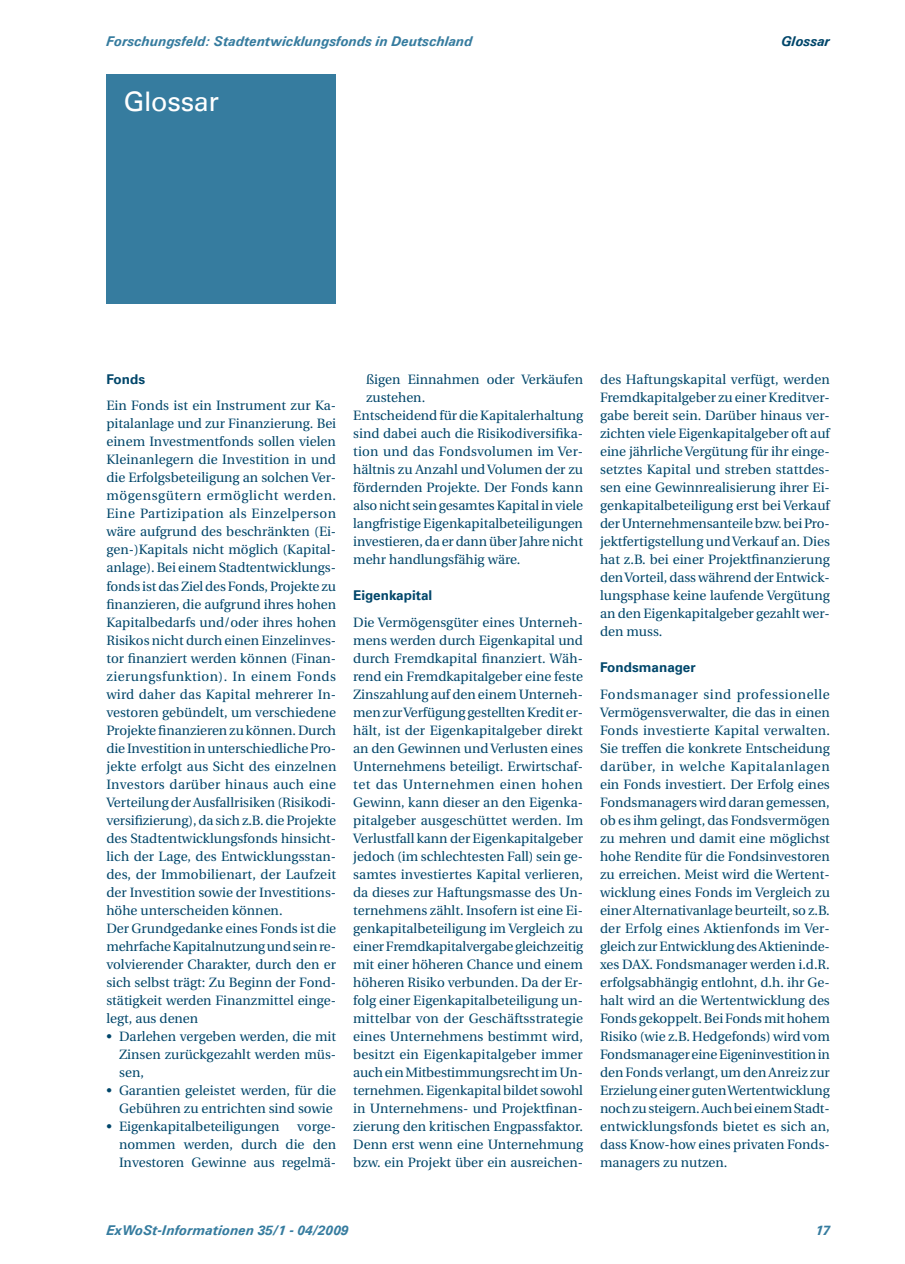
<style>
.page{position:relative;width:905px;height:1264px;background:#fff}
.page>*{position:absolute;margin:0;border:0;box-sizing:border-box;transform-origin:0 0}
.t1{font:27px "Univers LT";letter-spacing:-.01em;color:#fff}
.t2{font:13.5px/18px "Utopia";color:#00466a;text-align:justify}
.t3{font:italic 700 13.5px "Univers LT";color:#367c9f}
.t4{font:700 13.5px "Univers LT";color:#00466a}
.t5{font:italic 700 13.5px "Univers LT";color:#00466a}
</style>
<div class="page">
<div style="left:106px;top:74px;width:230px;height:230px;background:#367c9f"></div>
<p class="t3" style="left:106px;top:33px;width:367px">Forschungsfeld: Stadtentwicklungsfonds in Deutschland</p>
<p class="t5" style="left:780px;top:33px;width:50px">Glossar</p>
<h1 class="t1" style="left:123px;top:85px;width:97px">Glossar</h1>
<p class="t4" style="left:106px;top:371px;width:40px">Fonds</p>
<p class="t2" style="left:106px;top:397px;width:231px;text-align:left">Ein Fonds ist ein Instrument zur Ka&shy;pitalanlage und zur Finanzierung. Bei einem Investmentfonds sollen vielen Kleinanlegern die Investition in und die Erfolgsbeteiligung an solchen Ver&shy;mögensgütern ermöglicht werden.<br>Eine Partizipation als Einzelperson wäre aufgrund des beschränkten (Ei&shy;gen-)Kapitals nicht möglich (Kapital&shy;anlage). Bei einem Stadtentwicklungs&shy;fonds ist das Ziel des Fonds, Projekte zu finanzieren, die aufgrund ihres hohen Kapitalbedarfs und/oder ihres hohen Risikos nicht durch einen Einzelinves&shy;tor finanziert werden können (Finan&shy;zierungsfunktion). In einem Fonds wird daher das Kapital mehrerer In&shy;vestoren gebündelt, um verschiedene Projekte finanzieren zu können. Durch die Investition in unterschiedliche Pro&shy;jekte erfolgt aus Sicht des einzelnen Investors darüber hinaus auch eine Verteilung der Ausfallrisiken (Risikodi&shy;versifizierung), da sich z.B. die Projekte des Stadtentwicklungsfonds hinsicht&shy;lich der Lage, des Entwicklungsstan&shy;des, der Immobilienart, der Laufzeit der Investition sowie der Investitions&shy;höhe unterscheiden können.<br>Der Grundgedanke eines Fonds ist die mehrfache Kapitalnutzung und sein re&shy;volvierender Charakter, durch den er sich selbst trägt: Zu Beginn der Fond&shy;stätigkeit werden Finanzmittel einge&shy;legt, aus denen</p>
<p class="t2" style="left:119px;top:1027px;width:218px;text-indent:-13px">• Darlehen vergeben werden, die mit Zinsen zurückgezahlt werden müs&shy;sen,</p>
<p class="t2" style="left:106px;top:1081px;width:231px;text-align:right">• Garantien geleistet werden, für die<br>Gebühren zu entrichten sind sowie</p>
<p class="t2" style="left:106px;top:1117px;width:174px">• Eigenkapitalbeteiligungen</p>
<p class="t2" style="left:119px;top:1117px;width:218px;text-indent:178px">vorge&shy;nommen werden, durch die den Investoren Gewinne aus regelmä-</p>
<p class="t2" style="left:366px;top:371px;width:218px">ßigen Einnahmen oder Verkäufen</p>
<p class="t2" style="left:353px;top:389px;width:231px;text-align:left;text-indent:13px">zustehen.<br>Entscheidend für die Kapitalerhaltung sind dabei auch die Risikodiversifika&shy;tion und das Fondsvolumen im Ver&shy;hältnis zu Anzahl und Volumen der zu fördernden Projekte. Der Fonds kann also nicht sein gesamtes Kapital in viele langfristige Eigenkapitalbeteiligungen investieren, da er dann über Jahre nicht mehr handlungsfähig wäre.</p>
<p class="t4" style="left:353px;top:587px;width:81px">Eigenkapital</p>
<p class="t2" style="left:353px;top:613px;width:231px">Die Vermögensgüter eines Unterneh&shy;mens werden durch Eigenkapital und durch Fremdkapital finanziert. Wäh&shy;rend ein Fremdkapitalgeber eine feste Zinszahlung auf den einem Unterneh&shy;men zur Verfügung gestellten Kredit er&shy;hält, ist der Eigenkapitalgeber direkt an den Gewinnen und Verlusten eines Unternehmens beteiligt. Erwirtschaf&shy;tet das Unternehmen einen hohen Gewinn, kann dieser an den Eigenka&shy;pitalgeber ausgeschüttet werden. Im Verlustfall kann der Eigenkapitalgeber jedoch (im schlechtesten Fall) sein ge&shy;samtes investiertes Kapital verlieren, da dieses zur Haftungsmasse des Un&shy;ternehmens zählt. Insofern ist eine Ei&shy;genkapitalbeteiligung im Vergleich zu einer Fremdkapitalvergabe gleichzeitig mit einer höheren Chance und einem höheren Risiko verbunden. Da der Er&shy;folg einer Eigenkapitalbeteiligung un&shy;mittelbar von der Geschäftsstrategie eines Unternehmens bestimmt wird, besitzt ein Eigenkapitalgeber immer auch ein Mitbestimmungsrecht im Un&shy;ternehmen. Eigenkapital bildet sowohl in Unternehmens- und Projektfinan&shy;zierung den kritischen Engpassfaktor.<br>Denn erst wenn eine Unternehmung bzw. ein Projekt über ein ausreichen-</p>
<p class="t2" style="left:600px;top:371px;width:231px">des Haftungskapital verfügt, werden Fremdkapitalgeber zu einer Kreditver&shy;gabe bereit sein. Darüber hinaus ver&shy;zichten viele Eigenkapitalgeber oft auf eine jährliche Vergütung für ihr einge&shy;setztes Kapital und streben stattdes&shy;sen eine Gewinnrealisierung ihrer Ei&shy;genkapitalbeteiligung erst bei Verkauf der Unternehmensanteile bzw. bei Pro&shy;jektfertigstellung und Verkauf an. Dies hat z.B. bei einer Projektfinanzierung den Vorteil, dass während der Entwick&shy;lungsphase keine laufende Vergütung an den Eigenkapitalgeber gezahlt wer&shy;den muss.</p>
<p class="t4" style="left:600px;top:659px;width:97px">Fondsmanager</p>
<p class="t2" style="left:600px;top:685px;width:231px">Fondsmanager sind professionelle Vermögensverwalter, die das in einen Fonds investierte Kapital verwalten.<br>Sie treffen die konkrete Entscheidung darüber, in welche Kapitalanlagen ein Fonds investiert. Der Erfolg eines Fondsmanagers wird daran gemessen, ob es ihm gelingt, das Fondsvermögen zu mehren und damit eine möglichst hohe Rendite für die Fondsinvestoren zu erreichen. Meist wird die Wertent&shy;wicklung eines Fonds im Vergleich zu einer Alternativanlage beurteilt, so z.B. der Erfolg eines Aktienfonds im Ver&shy;gleich zur Entwicklung des Aktieninde&shy;xes DAX. Fondsmanager werden i.d.R. erfolgsabhängig entlohnt, d.h. ihr Ge&shy;halt wird an die Wertentwicklung des Fonds gekoppelt. Bei Fonds mit hohem Risiko (wie z.B. Hedgefonds) wird vom Fondsmanager eine Eigeninvestition in den Fonds verlangt, um den Anreiz zur Erzielung einer gutenWertentwicklung noch zu steigern. Auch bei einem Stadt&shy;entwicklungsfonds bietet es sich an, dass Know-how eines privaten Fonds&shy;managers zu nutzen.</p>
<p class="t3" style="left:106px;top:1221px;width:243px">ExWoSt-Informationen 35/1 - 04/2009</p>
<p class="t3" style="left:815px;top:1221px;width:16px">17</p>
</div>
